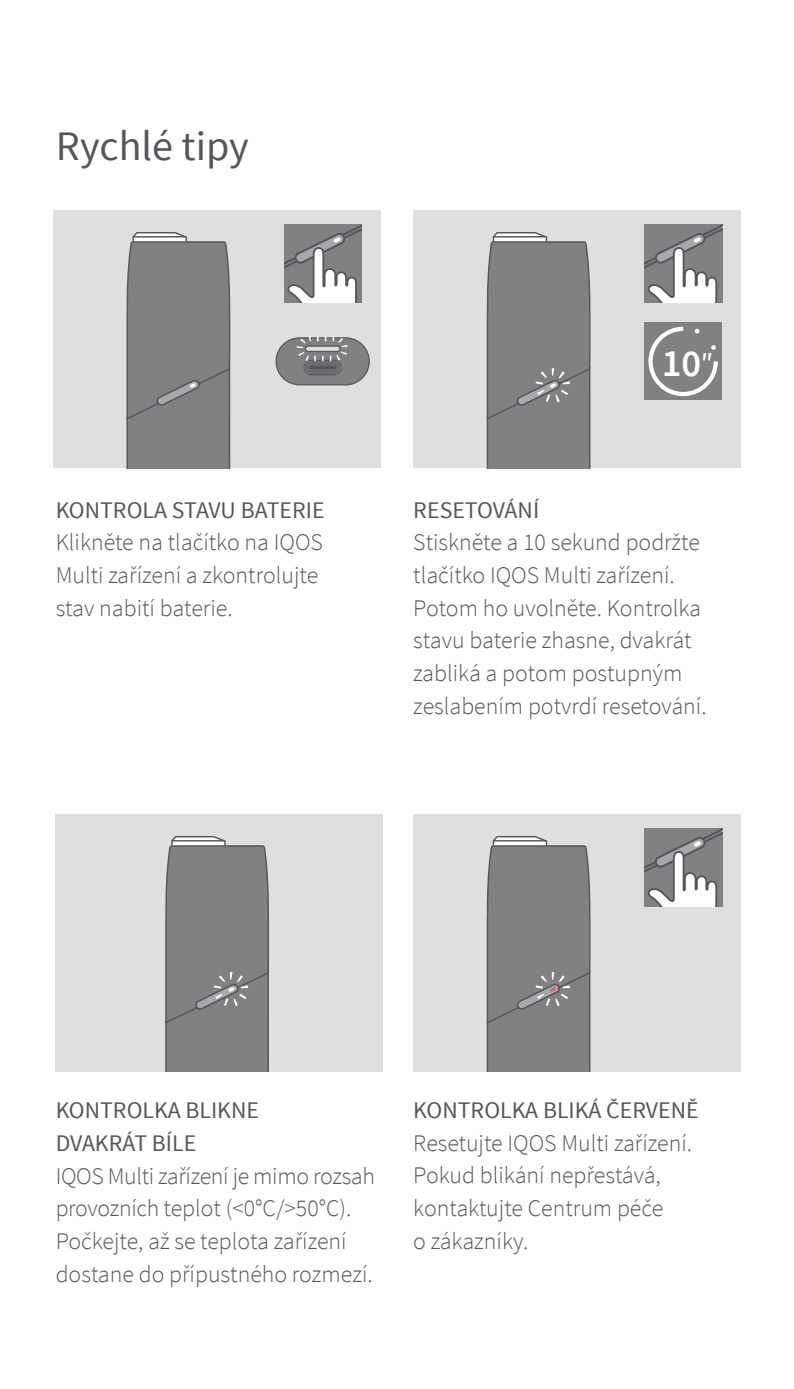
<style>
.page{position:relative;width:794px;height:1389px;background:#fff}
.page>*{position:absolute;margin:0;border:0;box-sizing:border-box;transform-origin:0 0}
.t1{font:42px "Source Sans Pro";color:#53565a}
.t2{font:600 38.5px "Source Sans Pro";color:#fff}
.t3{font:300 23.8px/32.9px "Source Sans Pro";color:#53565a}
.t4{font:23.8px/32.6px "Source Sans Pro";color:#53565a}
.s1{font-size:24.5px}
</style>
<div class="page">
<div style="left:413px;top:210px;width:328px;height:258px;background:#e0dfdf"></div>
<div style="left:413px;top:814px;width:328px;height:258px;background:#e0dfdf"></div>
<div style="left:56px;top:814px;width:327px;height:258px;background:#e0dfdf"></div>
<div style="left:53px;top:210px;width:328px;height:258px;background:#e0dfdf"></div>
<svg style="left:126px;top:232px;width:105px;height:236px;background:#878587"></svg>
<hr style="left:133px;top:236px;width:52px;height:2px;background:#53565a">
<svg style="left:644px;top:225px;width:78px;height:78px;background:#9c9b9d"></svg>
<svg style="left:644px;top:829px;width:78px;height:78px;background:#9c9b9d"></svg>
<svg style="left:284px;top:225px;width:78px;height:78px;background:#9c9b9d"></svg>
<svg style="left:644px;top:323px;width:78px;height:77px;background:#918e91"></svg>
<svg style="left:486px;top:232px;width:105px;height:236px;background:#888588"></svg>
<svg style="left:275px;top:336px;width:95px;height:49px;background:#8e8c8f"></svg>
<svg style="left:486px;top:836px;width:105px;height:236px;background:#888588"></svg>
<svg style="left:165px;top:836px;width:105px;height:236px;background:#868386"></svg>
<h1 class="t1" style="left:56px;top:120px;width:195px">Rychlé tipy</h1>
<p class="t4" style="left:56px;top:494px;width:270px">KONTROLA STAVU BATERIE</p>
<p class="t3" style="left:56px;top:526px;width:269px">Klikněte na tlačítko na IQOS<br>Multi zařízení a zkontrolujte stav nabití baterie.</p>
<h2 class="t2" style="left:662px;top:338px;width:53px">10<span class="s1">″</span></h2>
<p class="t4" style="left:413px;top:494px;width:127px">RESETOVÁNÍ</p>
<p class="t3" style="left:413px;top:526px;width:295px">Stiskněte a 10 sekund podržte tlačítko IQOS Multi zařízení.<br>Potom ho uvolněte. Kontrolka stavu baterie zhasne, dvakrát zabliká a potom postupným zeslabením potvrdí resetování.</p>
<p class="t4" style="left:56px;top:1094px;width:205px">KONTROLKA BLIKNE<br>DVAKRÁT BÍLE</p>
<p class="t3" style="left:56px;top:1159px;width:321px">IQOS Multi zařízení je mimo rozsah provozních teplot (&lt;0°C/&gt;50°C).<br>Počkejte, až se teplota zařízení dostane do přípustného rozmezí.</p>
<p class="t4" style="left:413px;top:1094px;width:287px">KONTROLKA BLIKÁ ČERVENĚ</p>
<p class="t3" style="left:413px;top:1127px;width:280px">Resetujte IQOS Multi zařízení.<br>Pokud blikání nepřestává, kontaktujte Centrum péče<br>o zákazníky.</p>
</div>
